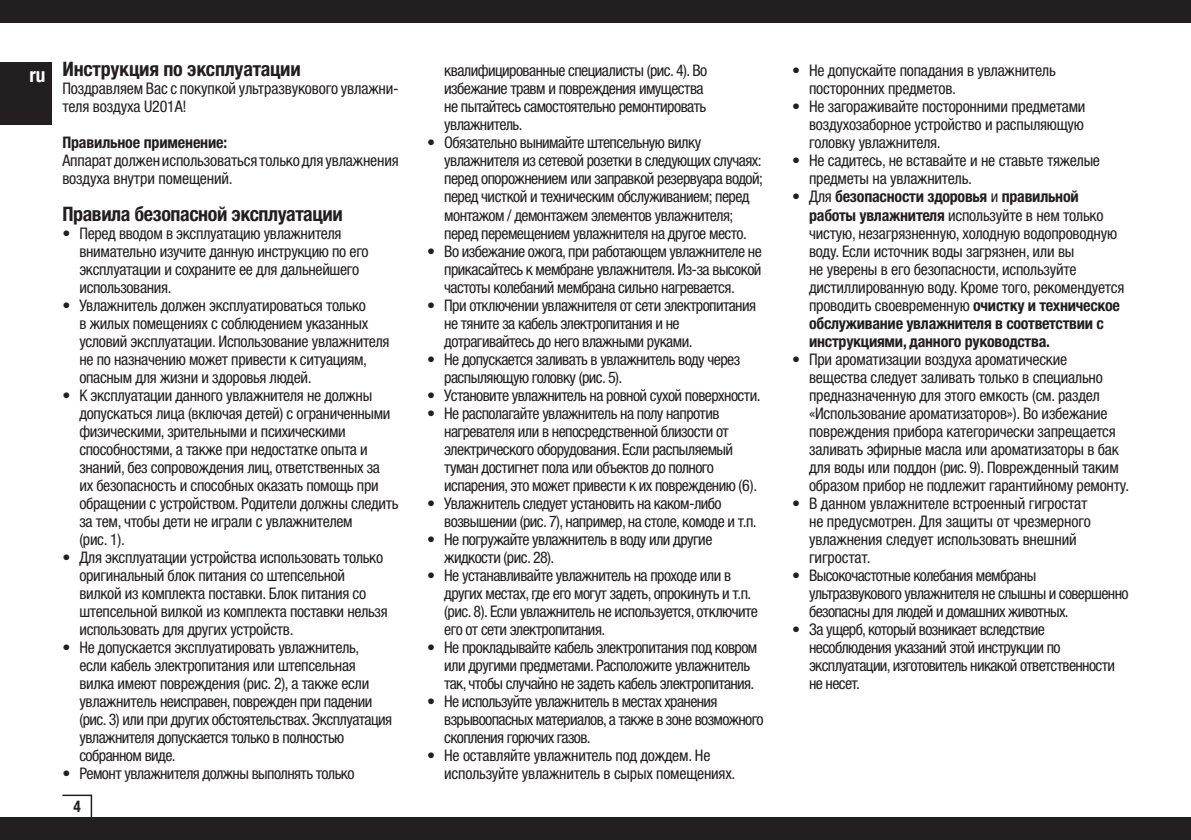
<style>
.page{position:relative;width:1191px;height:840px;background:#fff}
.page>*{position:absolute;margin:0;border:0;box-sizing:border-box;transform-origin:0 0}
.t1{font:700 condensed 20px "Helvetica Neue LTW1 G";letter-spacing:-.02em;color:#231f20}
.t2{font:700 condensed 20px "Helvetica Neue LTW1 G";color:#fff;scale:.96 1}
.t3{font:condensed 16px/18px "Helvetica Neue LTW1 G";letter-spacing:-.03em;color:#231f20}
.t4{font:condensed 16px/18px "Helvetica Neue LTW1 G";letter-spacing:-.01em;color:#231f20}
.t5{font:700 condensed 16px "Helvetica Neue LTW1 G";letter-spacing:-.01em;color:#231f20}
.t6{font:700 condensed 16px "Helvetica Neue LTW1 G";letter-spacing:-.01em;color:#231f20;scale:.96 1}
.s1{font-weight:700}
</style>
<div class="page">
<div style="left:0;top:0;width:1191px;height:23px;background:#231f20"></div>
<div style="left:0;top:816px;width:1191px;height:23px;background:#231f20"></div>
<div style="left:0;top:62px;width:51px;height:63px;background:#231f20"></div>
<svg style="left:61px;top:794px;width:32px;height:23px"></svg>
<p class="t2" style="left:29px;top:63px;width:18px">ru</p>
<p class="t1" style="left:62px;top:57px;width:240px">Инструкция по эксплуатации</p>
<p class="t4" style="left:62px;top:80px;width:338px">Поздравляем Вас с покупкой ультразвукового увлажни&shy;теля воздуха U201A!</p>
<p class="t5" style="left:62px;top:133px;width:166px">Правильное применение:</p>
<p class="t4" style="left:62px;top:152px;width:338px">Аппарат должен использоваться только для увлажнения воздуха внутри помещений.</p>
<p class="t1" style="left:62px;top:201px;width:282px">Правила безопасной эксплуатации</p>
<p class="t3" style="left:79px;top:224px;width:291px;text-indent:-17px">• Перед вводом в эксплуатацию увлажнителя внимательно изучите данную инструкцию по его эксплуатации и сохраните ее для дальнейшего использования.</p>
<p class="t3" style="left:79px;top:296px;width:312px;text-indent:-17px">• Увлажнитель должен эксплуатироваться только<br>в жилых помещениях с соблюдением указанных условий эксплуатации. Использование увлажнителя не по назначению может привести к ситуациям, опасным для жизни и здоровья людей.</p>
<p class="t3" style="left:79px;top:386px;width:321px;text-indent:-17px">• К эксплуатации данного увлажнителя не должны допускаться лица (включая детей) с ограниченными физическими, зрительными и психическими способностями, а также при недостатке опыта и знаний, без сопровождения лиц, ответственных за<br>их безопасность и способных оказать помощь при обращении с устройством. Родители должны следить за тем, чтобы дети не играли с увлажнителем<br>(рис. 1).</p>
<p class="t3" style="left:79px;top:548px;width:310px;text-indent:-17px">• Для эксплуатации устройства использовать только оригинальный блок питания со штепсельной вилкой из комплекта поставки. Блок питания со штепсельной вилкой из комплекта поставки нельзя использовать для других устройств.</p>
<p class="t3" style="left:79px;top:638px;width:314px;text-indent:-17px">• Не допускается эксплуатировать увлажнитель,<br>если кабель электропитания или штепсельная вилка имеют повреждения (рис. 2), а также если увлажнитель неисправен, поврежден при падении (рис. 3) или при других обстоятельствах. Эксплуатация увлажнителя допускается только в полностью собранном виде.</p>
<p class="t3" style="left:62px;top:764px;width:294px">• Ремонт увлажнителя должны выполнять только</p>
<p class="t6" style="left:74px;top:795px;width:9px">4</p>
<p class="t3" style="left:444px;top:62px;width:265px">квалифицированные специалисты (рис. 4). Во избежание травм и повреждения имущества не пытайтесь самостоятельно ремонтировать увлажнитель.</p>
<p class="t3" style="left:444px;top:134px;width:320px;text-indent:-17px">• Обязательно вынимайте штепсельную вилку увлажнителя из сетевой розетки в следующих случаях: перед опорожнением или заправкой резервуара водой; перед чисткой и техническим обслуживанием; перед монтажом / демонтажем элементов увлажнителя; перед перемещением увлажнителя на другое место.</p>
<p class="t3" style="left:444px;top:242px;width:319px;text-align:justify;text-indent:-17px">• Во избежание ожога, при работающем увлажнителе не прикасайтесь к мембране увлажнителя. Из-за высокой частоты колебаний мембрана сильно нагревается.</p>
<p class="t3" style="left:444px;top:296px;width:313px;text-indent:-17px">• При отключении увлажнителя от сети электропитания не тяните за кабель электропитания и не дотрагивайтесь до него влажными руками.</p>
<p class="t3" style="left:444px;top:350px;width:297px;text-indent:-17px">• Не допускается заливать в увлажнитель воду через распыляющую головку (рис. 5).</p>
<p class="t3" style="left:427px;top:386px;width:335px">• Установите увлажнитель на ровной сухой поверхности.</p>
<p class="t3" style="left:444px;top:404px;width:314px;text-indent:-17px">• Не располагайте увлажнитель на полу напротив нагревателя или в непосредственной близости от электрического оборудования. Если распыляемый туман достигнет пола или объектов до полного испарения, это может привести к их повреждению (6).</p>
<p class="t3" style="left:444px;top:494px;width:314px;text-indent:-17px">• Увлажнитель следует установить на каком-либо возвышении (рис. 7), например, на столе, комоде и т.п.</p>
<p class="t3" style="left:444px;top:530px;width:270px;text-indent:-17px">• Не погружайте увлажнитель в воду или другие жидкости (рис. 28).</p>
<p class="t3" style="left:444px;top:566px;width:315px;text-indent:-17px">• Не устанавливайте увлажнитель на проходе или в других местах, где его могут задеть, опрокинуть и т.п. (рис. 8). Если увлажнитель не используется, отключите его от сети электропитания.</p>
<p class="t3" style="left:444px;top:638px;width:315px;text-indent:-17px">• Не прокладывайте кабель электропитания под ковром или другими предметами. Расположите увлажнитель так, чтобы случайно не задеть кабель электропитания.</p>
<p class="t3" style="left:444px;top:692px;width:321px;text-indent:-17px">• Не используйте увлажнитель в местах хранения взрывоопасных материалов, а также в зоне возможного скопления горючих газов.</p>
<p class="t3" style="left:444px;top:746px;width:293px;text-indent:-17px">• Не оставляйте увлажнитель под дождем. Не используйте увлажнитель в сырых помещениях.</p>
<p class="t3" style="left:809px;top:62px;width:248px;text-indent:-17px">• Не допускайте попадания в увлажнитель посторонних предметов.</p>
<p class="t3" style="left:809px;top:98px;width:278px;text-align:justify;text-indent:-17px">• Не загораживайте посторонними предметами воздухозаборное устройство и распыляющую головку увлажнителя.</p>
<p class="t3" style="left:809px;top:152px;width:292px;text-indent:-17px">• Не садитесь, не вставайте и не ставьте тяжелые предметы на увлажнитель.</p>
<p class="t3" style="left:809px;top:188px;width:317px;text-indent:-17px">• Для <span class="s1">безопасности здоровья</span> и <span class="s1">правильной работы увлажнителя</span> используйте в нем только чистую, незагрязненную, холодную водопроводную воду. Если источник воды загрязнен, или вы<br>не уверены в его безопасности, используйте дистиллированную воду. Кроме того, рекомендуется проводить своевременную <span class="s1">очистку и техническое обслуживание увлажнителя в соответствии с инструкциями, данного руководства.</span></p>
<p class="t3" style="left:809px;top:350px;width:321px;text-indent:-17px">• При ароматизации воздуха ароматические вещества следует заливать только в специально предназначенную для этого емкость (см. раздел «Использование ароматизаторов»). Во избежание повреждения прибора категорически запрещается заливать эфирные масла или ароматизаторы в бак для воды или поддон (рис. 9). Поврежденный таким образом прибор не подлежит гарантийному ремонту.</p>
<p class="t4" style="left:809px;top:494px;width:283px;text-indent:-17px">• В данном увлажнителе встроенный гигростат не предусмотрен. Для защиты от чрезмерного увлажнения следует использовать внешний гигростат.</p>
<p class="t3" style="left:809px;top:566px;width:321px;text-indent:-17px">• Высокочастотные колебания мембраны ультразвукового увлажнителя не слышны и совершенно безопасны для людей и домашних животных.</p>
<p class="t3" style="left:809px;top:620px;width:307px;text-indent:-17px">• За ущерб, который возникает вследствие несоблюдения указаний этой инструкции по эксплуатации, изготовитель никакой ответственности не несет.</p>
</div>
